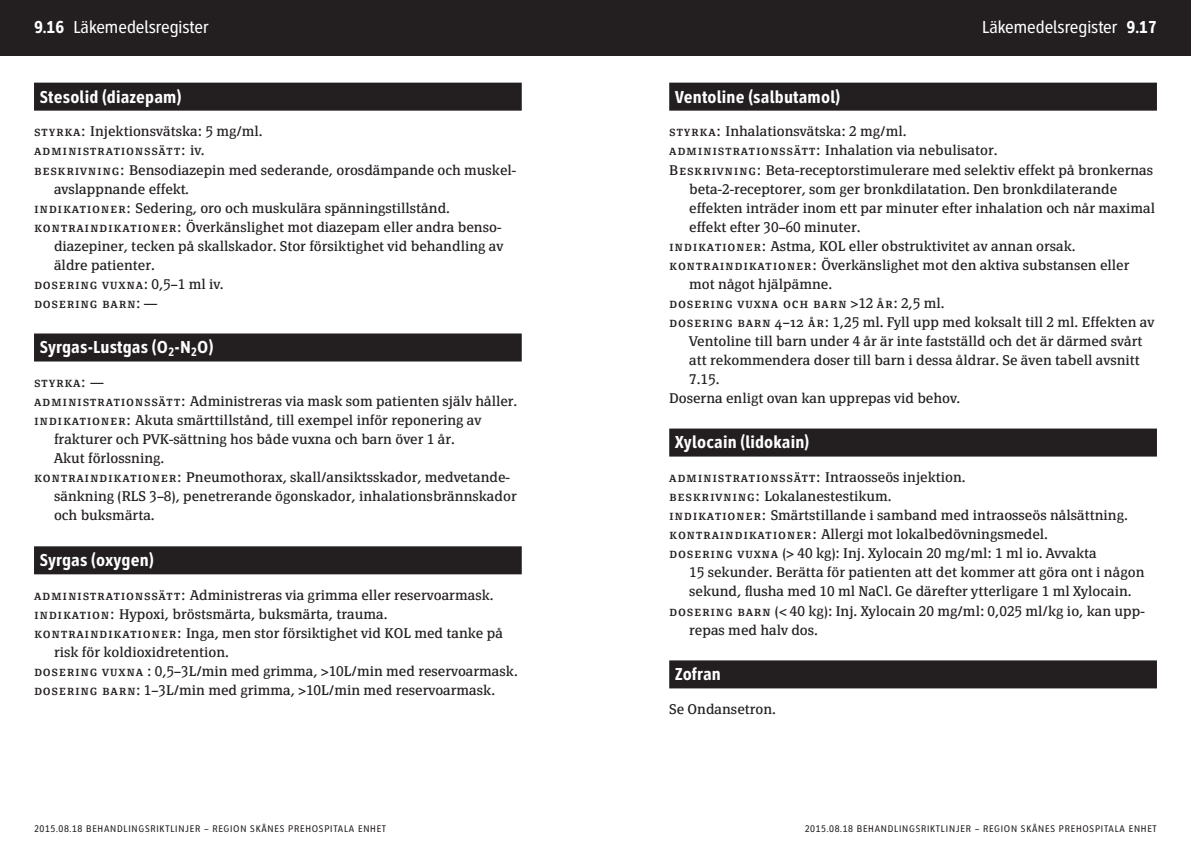
<style>
.page{position:relative;width:1191px;height:851px;background:#fff}
.page>*{position:absolute;margin:0;border:0;box-sizing:border-box;transform-origin:0 0}
.Mellanrubrik_1_utan{font:700 18px "Clearview Text Comp";letter-spacing:.01em;color:#fff}
.Sidhuvud{font:18px "Clearview Text Cond";color:#fff}
.Brödtext_startord{font:13.8px/19px "Page Serif TF";color:#231f20}
.Brödtext_startord-2{font:13.8px "Page Serif Regular SC";letter-spacing:.05em;color:#231f20}
.Brödtext_utan_avstån{font:13.8px "Page Serif TF";color:#231f20}
.Brödtext_hängande{font:13.8px "Page Serif TF";color:#231f20}
.t1{font:10px "Clearview Text Cond";letter-spacing:.075em;color:#231f20}
.s1{font-family:"Clearview Text Comp";font-weight:700}
.s2{font-family:"Page Serif Regular SC"}
.s3{font-family:"Page Serif TF"}
</style>
<div class="page">
<div style="left:595px;top:0;width:596px;height:56px;background:#231f20"></div>
<div style="left:0;top:0;width:595px;height:56px;background:#231f20"></div>
<div style="left:34px;top:83px;width:488px;height:28px;background:#231f20"></div>
<div style="left:34px;top:333px;width:488px;height:28px;background:#231f20"></div>
<div style="left:34px;top:546px;width:488px;height:28px;background:#231f20"></div>
<div style="left:669px;top:83px;width:488px;height:28px;background:#231f20"></div>
<div style="left:669px;top:428px;width:488px;height:28px;background:#231f20"></div>
<div style="left:669px;top:660px;width:488px;height:28px;background:#231f20"></div>
<p class="Sidhuvud" style="left:34px;top:17px;width:176px"><span class="s1">9.16</span> Läkemedelsregister</p>
<p class="Sidhuvud" style="left:982px;top:17px;width:176px">Läkemedelsregister <span class="s1">9.17</span></p>
<p class="Mellanrubrik_1_utan" style="left:40px;top:86px;width:143px">Stesolid (diazepam)</p>
<p class="Brödtext_startord" style="left:34px;top:122px;width:230px"><span class="s2">styrka:</span> Injektionsvätska: 5 mg/ml.</p>
<p class="Brödtext_startord-2" style="left:34px;top:142px;width:172px">administrationssätt: <span class="s3">iv.</span></p>
<p class="Brödtext_startord" style="left:54px;top:160px;width:463px;text-indent:-20px"><span class="s2">beskrivning:</span> Bensodiazepin med sederande, orosdämpande och muskel&shy;avslappnande effekt.</p>
<p class="Brödtext_startord" style="left:34px;top:198px;width:417px"><span class="s2">indikationer:</span> Sedering, oro och muskulära spänningstillstånd.</p>
<p class="Brödtext_startord" style="left:54px;top:217px;width:451px;text-indent:-20px"><span class="s2">kontraindikationer:</span> Överkänslighet mot diazepam eller andra benso&shy;diazepiner, tecken på skallskador. Stor försiktighet vid behandling av äldre patienter.</p>
<p class="Brödtext_startord-2" style="left:34px;top:275px;width:191px">dosering vuxna<span class="s3">: 0,5–1 ml iv.</span></p>
<p class="Brödtext_startord-2" style="left:34px;top:294px;width:125px">dosering barn<span class="s3">: —</span></p>
<p class="Mellanrubrik_1_utan" style="left:40px;top:337px;width:175px">Syrgas-Lustgas (O<sub>2</sub>-N<sub>2</sub>O)</p>
<p class="Brödtext_startord-2" style="left:34px;top:374px;width:72px">styrka: <span class="s3">—</span></p>
<p class="Brödtext_startord" style="left:34px;top:392px;width:485px"><span class="s2">administrationssätt:</span> Administreras via mask som patienten själv håller.</p>
<p class="Brödtext_startord" style="left:54px;top:411px;width:429px;text-indent:-20px"><span class="s2">indikationer:</span> Akuta smärttillstånd, till exempel inför reponering av frakturer och PVK-sättning hos både vuxna och barn över 1 år.<br>Akut förlossning.</p>
<p class="Brödtext_startord" style="left:54px;top:468px;width:464px;text-indent:-20px"><span class="s2">kontraindikationer:</span> Pneumothorax, skall/ansiktsskador, medvetande&shy;sänkning (RLS 3–8), penetrerande ögonskador, inhalationsbrännskador och buksmärta.</p>
<p class="Mellanrubrik_1_utan" style="left:40px;top:550px;width:115px">Syrgas (oxygen)</p>
<p class="Brödtext_startord" style="left:34px;top:585px;width:461px"><span class="s2">administrationssätt:</span> Administreras via grimma eller reservoarmask.</p>
<p class="Brödtext_startord" style="left:34px;top:604px;width:355px"><span class="s2">indikation:</span> Hypoxi, bröstsmärta, buksmärta, trauma.</p>
<p class="Brödtext_startord" style="left:54px;top:623px;width:450px;text-indent:-20px"><span class="s2">kontraindikationer:</span> Inga, men stor försiktighet vid KOL med tanke på risk för koldioxidretention.</p>
<p class="Brödtext_startord" style="left:34px;top:661px;width:485px"><span class="s2">dosering vuxna</span> : 0,5–3L/min med grimma, &gt;10L/min med reservoarmask.</p>
<p class="Brödtext_startord" style="left:34px;top:680px;width:462px"><span class="s2">dosering barn</span>: 1–3L/min med grimma, &gt;10L/min med reservoarmask.</p>
<p class="Mellanrubrik_1_utan" style="left:675px;top:86px;width:167px">Ventoline (salbutamol)</p>
<p class="Brödtext_startord" style="left:669px;top:122px;width:239px"><span class="s2">styrka:</span> Inhalationsvätska: 2 mg/ml.</p>
<p class="Brödtext_startord" style="left:669px;top:141px;width:330px"><span class="s2">administrationssätt:</span> Inhalation via nebulisator.</p>
<p class="Brödtext_startord" style="left:689px;top:160px;width:467px;text-indent:-20px"><span class="s2">Beskrivning:</span> Beta-receptorstimulerare med selektiv effekt på bronkernas beta-2-receptorer, som ger bronkdilatation. Den bronkdilaterande effekten inträder inom ett par minuter efter inhalation och når maximal effekt efter 30–60 minuter.</p>
<p class="Brödtext_startord" style="left:669px;top:236px;width:408px"><span class="s2">indikationer:</span> Astma, KOL eller obstruktivitet av annan orsak.</p>
<p class="Brödtext_startord" style="left:689px;top:255px;width:442px;text-indent:-20px"><span class="s2">kontraindikationer:</span> Överkänslighet mot den aktiva substansen eller mot något hjälpämne.</p>
<p class="Brödtext_startord-2" style="left:669px;top:294px;width:277px">dosering vuxna och barn <span class="s3">&gt;12</span> år<span class="s3">: 2,5 ml.</span></p>
<p class="Brödtext_startord" style="left:689px;top:312px;width:467px;text-indent:-20px"><span class="s2">dosering barn 4–12 år</span>: 1,25 ml. Fyll upp med koksalt till 2 ml. Effekten av Ventoline till barn under 4 år är inte fastställd och det är därmed svårt att rekommendera doser till barn i dessa åldrar. Se även tabell avsnitt 7.15.</p>
<p class="Brödtext_utan_avstån" style="left:669px;top:389px;width:292px">Doserna enligt ovan kan upprepas vid behov.</p>
<p class="Mellanrubrik_1_utan" style="left:675px;top:432px;width:136px">Xylocain (lidokain)</p>
<p class="Brödtext_startord" style="left:669px;top:468px;width:298px"><span class="s2">administrationssätt:</span> Intraosseös injektion.</p>
<p class="Brödtext_startord" style="left:669px;top:487px;width:224px"><span class="s2">beskrivning:</span> Lokalanestestikum.</p>
<p class="Brödtext_startord" style="left:669px;top:506px;width:460px"><span class="s2">indikationer:</span> Smärtstillande i samband med intraosseös nålsättning.</p>
<p class="Brödtext_startord" style="left:669px;top:525px;width:380px"><span class="s2">kontraindikationer:</span> Allergi mot lokalbedövningsmedel.</p>
<p class="Brödtext_startord" style="left:689px;top:544px;width:457px;text-indent:-20px"><span class="s2">dosering vuxna</span> (&gt; 40 kg): Inj. Xylocain 20 mg/ml: 1 ml io. Avvakta<br>15 sekunder. Berätta för patienten att det kommer att göra ont i någon sekund, flusha med 10 ml NaCl. Ge därefter ytterligare 1 ml Xylocain.</p>
<p class="Brödtext_startord" style="left:689px;top:601px;width:457px;text-indent:-20px"><span class="s2">dosering barn</span> (&lt; 40 kg): Inj. Xylocain 20 mg/ml: 0,025 ml/kg io, kan upp&shy;repas med halv dos.</p>
<p class="Mellanrubrik_1_utan" style="left:675px;top:664px;width:48px">Zofran</p>
<p class="Brödtext_hängande" style="left:669px;top:701px;width:108px">Se Ondansetron.</p>
<p class="t1" style="left:34px;top:823px;width:354px">2015.08.18 BEHANDLINGSRIKTLINJER – REGION SKÅNES PREHOSPITALA ENHET</p>
<p class="t1" style="left:804px;top:823px;width:354px">2015.08.18 BEHANDLINGSRIKTLINJER – REGION SKÅNES PREHOSPITALA ENHET</p>
</div>
